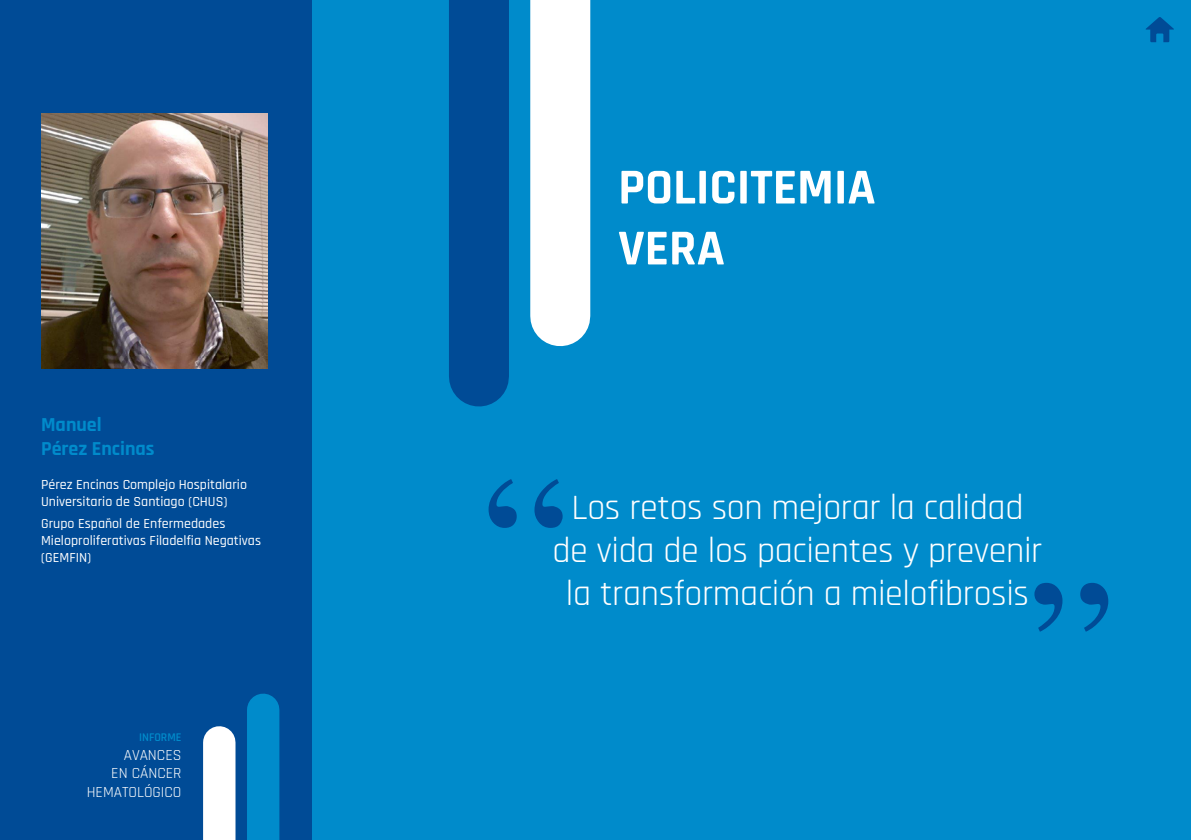
<style>
.page{position:relative;width:1191px;height:840px;background:#fff}
.page>*{position:absolute;margin:0;border:0;box-sizing:border-box;transform-origin:0 0}
.t1{font:200px "Times";color:#004b96}
.Titulo{font:700 50.8px/60.8px "Rajdhani";color:#fff}
.Frase{font:36px/43.2px "Rajdhani";letter-spacing:-.01em;color:#fff;text-align:center}
.Autor{font:700 20px/24px "Rajdhani";color:#008bcb}
.t2{font:15.4px/18.6px "Rajdhani";color:#fff;text-align:right}
.Servicio{font:500 14px/16.8px "Rajdhani";color:#fff}
.t3{font:600 11.8px "Rajdhani";color:#008bcb}
</style>
<div class="page">
<div style="left:312px;top:0;width:879px;height:839px;background:#008bcb"></div>
<div style="left:0;top:0;width:312px;height:839px;background:#004b96"></div>
<img style="left:41px;top:113px;width:227px;height:255px">
<svg style="left:1146px;top:17px;width:28px;height:25px"></svg>
<div style="left:203px;top:742px;width:32px;height:97px;background:#fff"></div>
<div style="left:247px;top:709px;width:32px;height:130px;background:#008bcb"></div>
<div style="left:530px;top:0;width:60px;height:316px;background:#fff"></div>
<div style="left:449px;top:0;width:60px;height:376px;background:#004b96"></div>
<p class="Autor" style="left:41px;top:412px;width:115px">Manuel<br>Pérez Encinas</p>
<p class="Servicio" style="left:41px;top:476px;width:207px">Pérez Encinas Complejo Hospitalario<br>Universitario de Santiago (CHUS)</p>
<p class="Servicio" style="left:41px;top:515px;width:221px">Grupo Español de Enfermedades<br>Mieloproliferativas Filadelfia Negativas (GEMFIN)</p>
<p class="t3" style="left:139px;top:729px;width:44px">INFORME</p>
<p class="t2" style="left:124px;top:745px;width:59px">AVANCES</p>
<p class="t2" style="left:87px;top:764px;width:96px">EN CÁNCER<br>HEMATOLÓGICO</p>
<p class="Titulo" style="left:618px;top:158px;width:259px">POLICITEMIA<br>VERA</p>
<p class="t1" style="left:483px;top:359px;width:90px">“</p>
<p class="Frase" style="left:552px;top:486px;width:491px">Los retos son mejorar la calidad de vida de los pacientes y prevenir la transformación a mielofibrosis</p>
<p class="t1" style="left:1027px;top:463px;width:90px">”</p>
</div>
